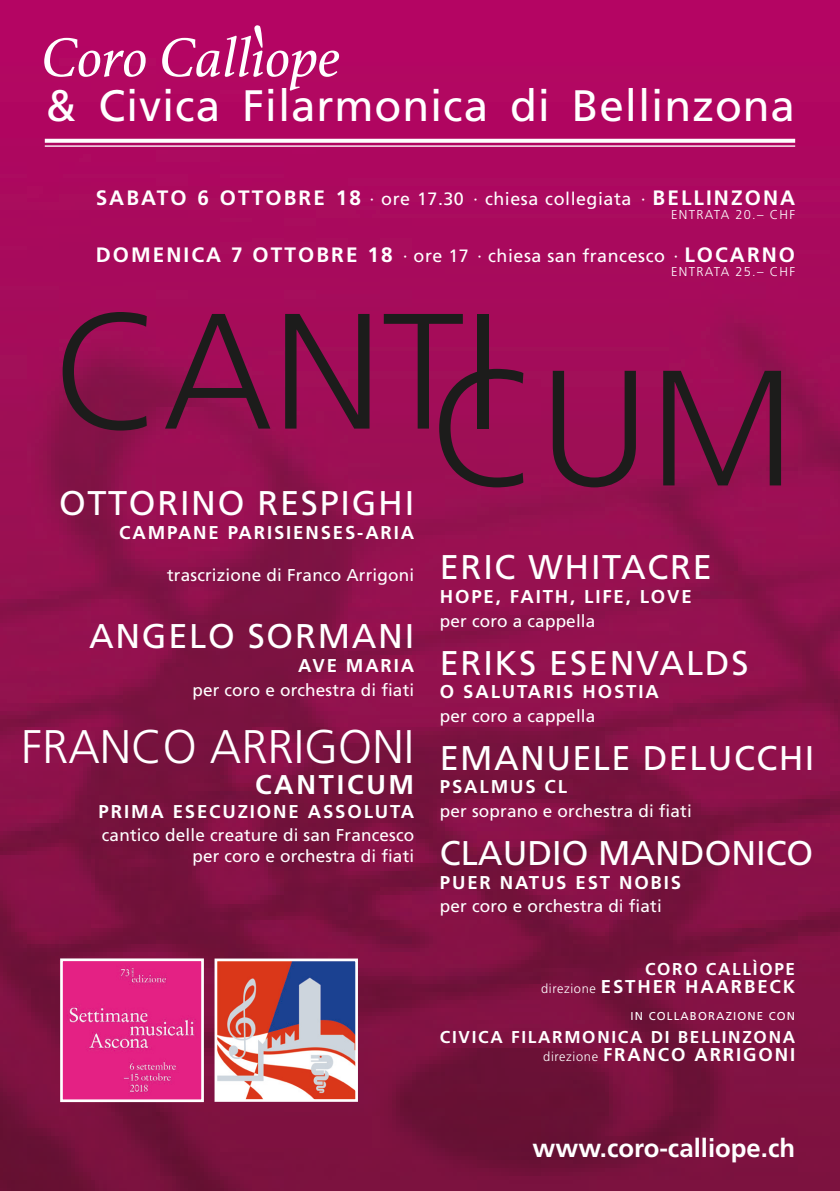
<style>
.page{position:relative;width:840px;height:1191px;background:#fff}
.page>*{position:absolute;margin:0;border:0;box-sizing:border-box;transform-origin:0 0}
.t1{font:300 164.2px "Frutiger";color:#1c1c1b}
.t2{font:300 47.2px "Frutiger";color:#fff}
.t3{font:44px "Frutiger";letter-spacing:.02em;color:#fff}
.t4{font:34.2px "Frutiger";letter-spacing:.05em;color:#fff}
.t5{font:34.2px "Frutiger";color:#fff}
.t6{font:700 27.2px "Frutiger";letter-spacing:.1em;color:#fff}
.t7{font:700 25.6px "Frutiger";color:#fff}
.t8{font:700 18.6px "Frutiger";letter-spacing:.1em;color:#fff}
.t9{font:17.8px "Frutiger";letter-spacing:.03em;color:#fff}
.t10{font:17.2px "Frutiger";letter-spacing:.01em;color:#fff}
.t11{font:700 17.2px "Frutiger";letter-spacing:.1em;color:#fff}
.t12{font:300 12.8px "Frutiger";letter-spacing:.1em;color:#fff}
.t13{font:11.4px "Frutiger";letter-spacing:.1em;color:#fff}
.s1{font-weight:700;font-size:20.8px}
.s2{font-weight:300;font-size:12.8px}
</style>
<div class="page">
<img style="left:0;top:0;width:839px;height:1191px">
<svg style="left:44px;top:25px;width:295px;height:66px;background:#be2c7a"></svg>
<svg style="left:59px;top:957px;width:146px;height:146px;background:#e1398e"></svg>
<svg style="left:213px;top:957px;width:146px;height:146px"></svg>
<svg style="left:45px;top:139px;width:749px;height:4px"></svg>
<hr style="left:45px;top:145px;width:749px;height:2px;background:#fff">
<p class="t3" style="left:45px;top:80px;width:751px">&amp; Civica Filarmonica di Bellinzona</p>
<p class="t9" style="left:96px;top:188px;width:700px"><span class="s1">SABATO 6 OTTOBRE 18</span> · ore 17.30 · chiesa collegiata · <span class="s1">BELLINZONA</span></p>
<p class="t12" style="left:670px;top:207px;width:125px">ENTRATA 20.– CHF</p>
<p class="t9" style="left:96px;top:245px;width:700px"><span class="s1">DOMENICA 7 OTTOBRE 18</span> · ore 17 · chiesa san francesco · <span class="s1">LOCARNO</span></p>
<p class="t12" style="left:670px;top:265px;width:125px">ENTRATA 25.– CHF</p>
<p class="t1" style="left:53px;top:279px;width:449px">CANTI</p>
<p class="t1" style="left:429px;top:336px;width:366px">CUM</p>
<p class="t4" style="left:59px;top:483px;width:356px">OTTORINO RESPIGHI</p>
<p class="t8" style="left:119px;top:521px;width:296px">CAMPANE PARISIENSES-ARIA</p>
<p class="t10" style="left:167px;top:564px;width:248px">trascrizione di Franco Arrigoni</p>
<p class="t4" style="left:89px;top:616px;width:326px">ANGELO SORMANI</p>
<p class="t8" style="left:298px;top:654px;width:117px">AVE MARIA</p>
<p class="t10" style="left:192px;top:679px;width:223px">per coro e orchestra di fiati</p>
<p class="t2" style="left:21px;top:720px;width:394px">FRANCO ARRIGONI</p>
<p class="t6" style="left:255px;top:768px;width:161px">CANTICUM</p>
<p class="t8" style="left:99px;top:800px;width:317px">PRIMA ESECUZIONE ASSOLUTA</p>
<p class="t10" style="left:102px;top:825px;width:314px">cantico delle creature di san Francesco</p>
<p class="t10" style="left:192px;top:846px;width:223px">per coro e orchestra di fiati</p>
<p class="t4" style="left:439px;top:547px;width:273px">ERIC WHITACRE</p>
<p class="t8" style="left:439px;top:586px;width:253px">HOPE, FAITH, LIFE, LOVE</p>
<p class="t10" style="left:439px;top:611px;width:157px">per coro a cappella</p>
<p class="t4" style="left:439px;top:642px;width:310px">ERIKS ESENVALDS</p>
<p class="t8" style="left:439px;top:681px;width:220px">O SALUTARIS HOSTIA</p>
<p class="t10" style="left:439px;top:706px;width:157px">per coro a cappella</p>
<p class="t4" style="left:439px;top:737px;width:376px">EMANUELE DELUCCHI</p>
<p class="t8" style="left:439px;top:776px;width:129px">PSALMUS CL</p>
<p class="t10" style="left:439px;top:801px;width:253px">per soprano e orchestra di fiati</p>
<p class="t5" style="left:439px;top:832px;width:375px">CLAUDIO MANDONICO</p>
<p class="t8" style="left:439px;top:871px;width:243px">PUER NATUS EST NOBIS</p>
<p class="t10" style="left:439px;top:896px;width:223px">per coro e orchestra di fiati</p>
<p class="t11" style="left:644px;top:958px;width:152px">CORO CALLÌOPE</p>
<p class="t8" style="left:540px;top:975px;width:255px"><span class="s2">direzione</span> ESTHER HAARBECK</p>
<p class="t13" style="left:630px;top:1009px;width:166px">IN COLLABORAZIONE CON</p>
<p class="t11" style="left:439px;top:1026px;width:356px">CIVICA FILARMONICA DI BELLINZONA</p>
<p class="t8" style="left:543px;top:1043px;width:253px"><span class="s2">direzione</span> FRANCO ARRIGONI</p>
<p class="t7" style="left:532px;top:1133px;width:264px">www.coro-calliope.ch</p>
</div>
